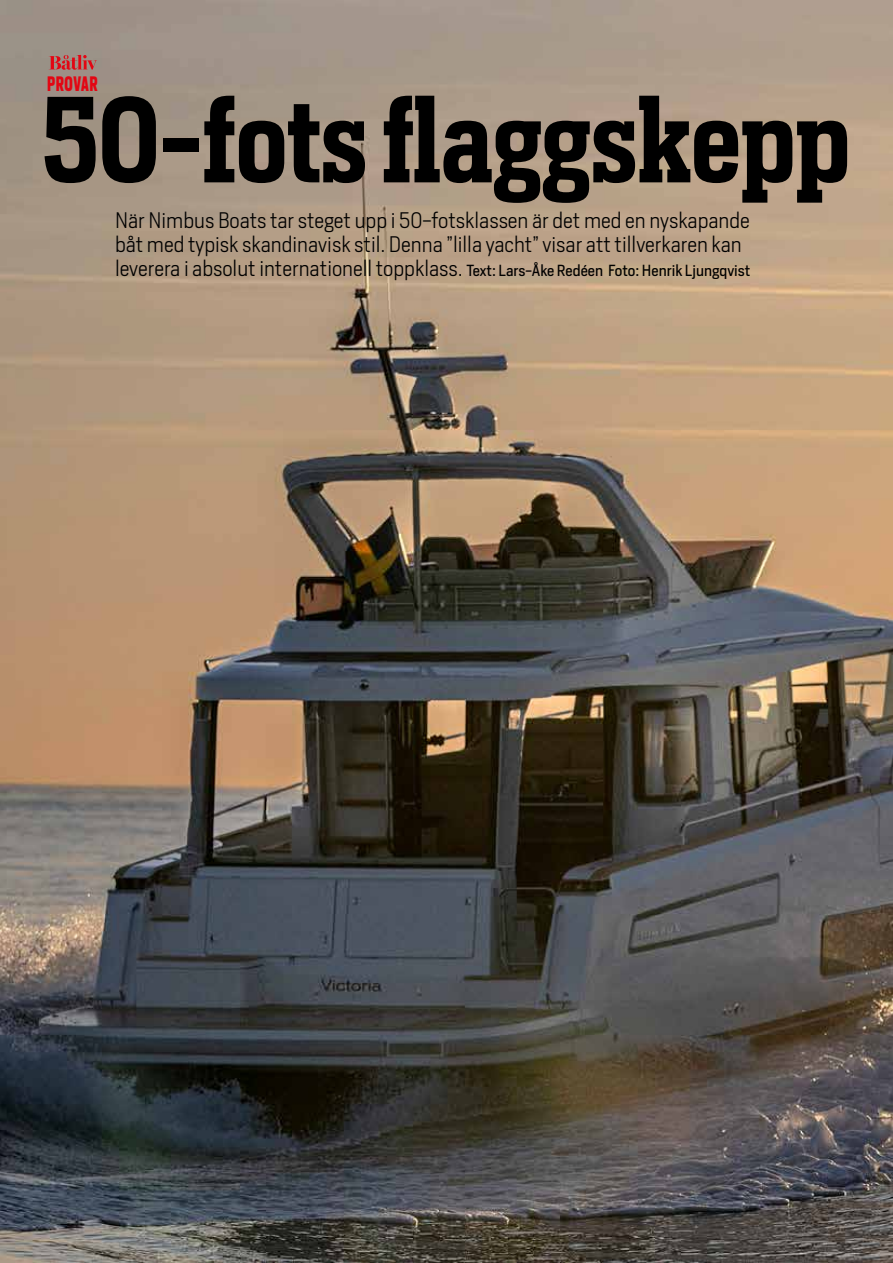
<style>
.page{position:relative;width:893px;height:1263px;background:#fff}
.page>*{position:absolute;margin:0;border:0;box-sizing:border-box;transform-origin:0 0}
.t1{font:600 114px "Heron Serif Cond";color:#000}
.t2{font:300 21px/24px "Heron Sans";color:#000}
.t3{font:700 19.5px "Heron Sans Cond";letter-spacing:.04em;color:#e30613;scale:.77 1}
.s1{font-weight:400;font-size:15px}
</style>
<div class="page">
<img style="left:0;top:0;width:893px;height:1263px">
<svg style="left:49px;top:55px;width:48px;height:15px"></svg>
<p class="t3" style="left:47px;top:71px;width:67px">PROVAR</p>
<h1 class="t1" style="left:41px;top:66px;width:810px">50-fots flaggskepp</h1>
<p class="t2" style="left:115px;top:208px;width:637px">När Nimbus Boats tar steget upp i 50-fotsklassen är det med en nyskapande båt med typisk skandinavisk stil. Denna ”lilla yacht” visar att tillverkaren kan leverera i absolut internationell toppklass. <span class="s1">Text: Lars-Åke Redéen Foto: Henrik Ljungqvist</span></p>
</div>
